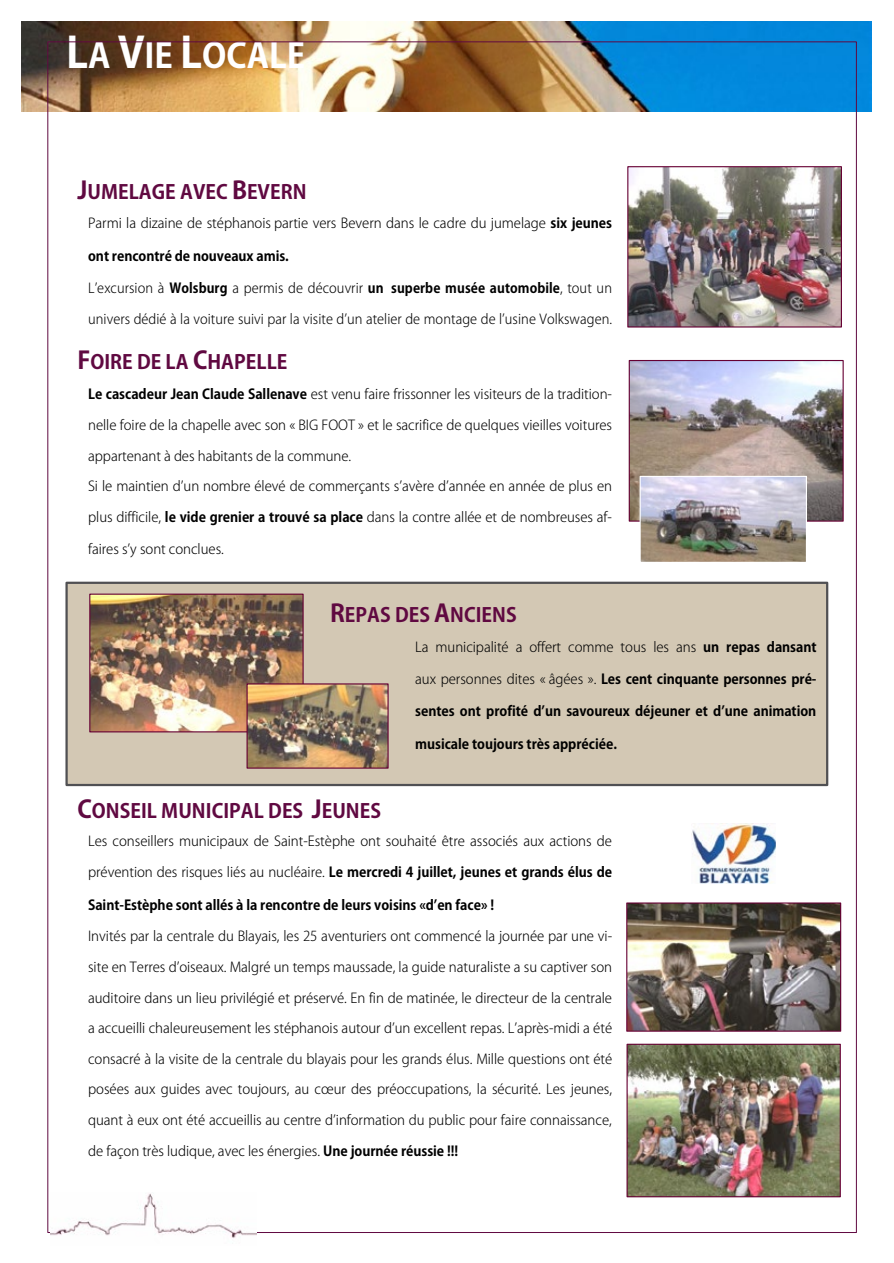
<style>
.page{position:relative;width:894px;height:1263px;background:#fff}
.page>*{position:absolute;margin:0;border:0;box-sizing:border-box;transform-origin:0 0}
.t1{font:700 33.9px "Koz Go Pr 6 N";color:#fff}
.t2{font:700 19.5px "Koz Go Pr 6 N";color:#600941}
.t3{font:300 13.65px "Koz Go Pr 6 N";letter-spacing:-.005em;color:#000}
.t4{font:700 13.65px "Koz Go Pr 6 N";letter-spacing:-.005em;color:#000}
.t5{font:300 13.65px "Koz Go Pr 6 N";letter-spacing:-.005em;color:#000;scale:.95 1}
.s1{font-size:42.15px}
.s2{font-size:24.15px}
.s3{font-weight:700}
.s4{font-weight:300}
</style>
<div class="page">
<div style="left:67px;top:583px;width:759px;height:202px;background:#d3c8b4"></div>
<div style="left:65px;top:582px;width:763px;height:204px;border:2px solid #505053"></div>
<img style="left:21px;top:21px;width:850px;height:90px">
<img style="left:629px;top:168px;width:210px;height:158px">
<div style="left:627px;top:166px;width:214px;height:162px;border:1px solid #603"></div>
<img style="left:630px;top:362px;width:211px;height:158px">
<div style="left:628px;top:360px;width:215px;height:162px;border:1px solid #603"></div>
<img style="left:641px;top:478px;width:163px;height:83px">
<div style="left:639px;top:476px;width:167px;height:87px;border:1px solid #fff"></div>
<img style="left:91px;top:596px;width:210px;height:134px">
<div style="left:89px;top:594px;width:214px;height:138px;border:1px solid #603"></div>
<img style="left:248px;top:685px;width:138px;height:82px">
<div style="left:246px;top:683px;width:142px;height:86px;border:1px solid #603"></div>
<img style="left:628px;top:1046px;width:210px;height:149px">
<div style="left:626px;top:1044px;width:214px;height:153px;border:1px solid #603"></div>
<img style="left:628px;top:904px;width:210px;height:126px">
<div style="left:626px;top:902px;width:214px;height:130px;border:1px solid #603"></div>
<img style="left:691px;top:823px;width:84px;height:61px">
<img style="left:50px;top:1193px;width:206px;height:46px">
<h1 class="t1" style="left:118px;top:36px;width:189px"><span class="s1">V</span>IE <span class="s1">L</span><sup>ʼ</sup>OCALE</h1>
<h1 class="t1" style="left:66px;top:29px;width:242px"><span class="s1">BL</span>A ILAN D ETAPE</h1>
<h2 class="t2" style="left:77px;top:181px;width:230px"><span class="s2">J</span>UMELAGE AVEC <span class="s2">B</span>EVERN</h2>
<p class="t3" style="left:88px;top:216px;width:525px">Parmi la dizaine de stéphanois partie vers Bevern dans le cadre du jumelage <span class="s3">six jeunes</span></p>
<p class="t4" style="left:88px;top:248px;width:202px">ont rencontré de nouveaux amis.</p>
<p class="t5" style="left:88px;top:280px;width:552px">Lʼexcursion à <span class="s3">Wolsburg</span> a permis de découvrir <span class="s3">un superbe musée automobile</span>, tout un</p>
<p class="t5" style="left:88px;top:312px;width:553px">univers dédié à la voiture suivi par la visite dʼun atelier de montage de lʼusine Volkswagen.</p>
<h2 class="t2" style="left:77px;top:351px;width:211px"><span class="s2">F</span>OIRE DE LA <span class="s2">C</span>HAPELLE</h2>
<p class="t3" style="left:88px;top:386px;width:525px"><span class="s3">Le cascadeur Jean Claude Sallenave</span> est venu faire frissonner les visiteurs de la tradition-</p>
<p class="t3" style="left:88px;top:418px;width:525px">nelle foire de la chapelle avec son « BIG FOOT » et le sacrifice de quelques vieilles voitures</p>
<p class="t3" style="left:88px;top:448px;width:264px">appartenant à des habitants de la commune.</p>
<p class="t3" style="left:88px;top:479px;width:525px">Si le maintien dʼun nombre élevé de commerçants sʼavère dʼannée en année de plus en</p>
<p class="t3" style="left:88px;top:510px;width:525px">plus difficile, <span class="s3">le vide grenier a trouvé sa place</span> dans la contre allée et de nombreuses af-</p>
<p class="t3" style="left:88px;top:541px;width:137px">faires sʼy sont conclues.</p>
<h2 class="t2" style="left:330px;top:604px;width:188px"><span class="s2">R</span>EPAS DES <span class="s2">A</span>NCIENS</h2>
<p class="t3" style="left:415px;top:639px;width:403px">La municipalité a offert comme tous les ans <span class="s3">un repas dansant</span></p>
<p class="t4" style="left:415px;top:671px;width:402px"><span class="s4">aux personnes dites « âgées ».</span> Les cent cinquante personnes pré-</p>
<p class="t4" style="left:415px;top:704px;width:402px">sentes ont profité dʼun savoureux déjeuner et dʼune animation</p>
<p class="t4" style="left:415px;top:736px;width:203px">musicale toujours très appréciée.</p>
<h2 class="t2" style="left:77px;top:799px;width:305px"><span class="s2">C</span>ONSEIL MUNICIPAL DES <span class="s2">J</span>EUNES</h2>
<p class="t3" style="left:88px;top:834px;width:525px">Les conseillers municipaux de Saint-Estèphe ont souhaité être associés aux actions de</p>
<p class="t4" style="left:88px;top:865px;width:525px"><span class="s4">prévention des risques liés au nucléaire.</span> Le mercredi 4 juillet, jeunes et grands élus de</p>
<p class="t4" style="left:88px;top:897px;width:407px">Saint-Estèphe sont allés à la rencontre de leurs voisins «dʼen face» !</p>
<p class="t3" style="left:88px;top:929px;width:525px">Invités par la centrale du Blayais, les 25 aventuriers ont commencé la journée par une vi-</p>
<p class="t3" style="left:88px;top:959px;width:525px">site en Terres dʼoiseaux. Malgré un temps maussade, la guide naturaliste a su captiver son</p>
<p class="t3" style="left:88px;top:990px;width:525px">auditoire dans un lieu privilégié et préservé. En fin de matinée, le directeur de la centrale</p>
<p class="t3" style="left:88px;top:1021px;width:525px">a accueilli chaleureusement les stéphanois autour dʼun excellent repas. Lʼaprès-midi a été</p>
<p class="t3" style="left:88px;top:1051px;width:525px">consacré à la visite de la centrale du blayais pour les grands élus. Mille questions ont été</p>
<p class="t3" style="left:88px;top:1081px;width:525px">posées aux guides avec toujours, au cœur des préoccupations, la sécurité. Les jeunes,</p>
<p class="t3" style="left:88px;top:1112px;width:525px">quant à eux ont été accueillis au centre dʼinformation du public pour faire connaissance,</p>
<p class="t3" style="left:88px;top:1143px;width:371px">de façon très ludique, avec les énergies. <span class="s3">Une journée réussie !!!</span></p>
</div>
